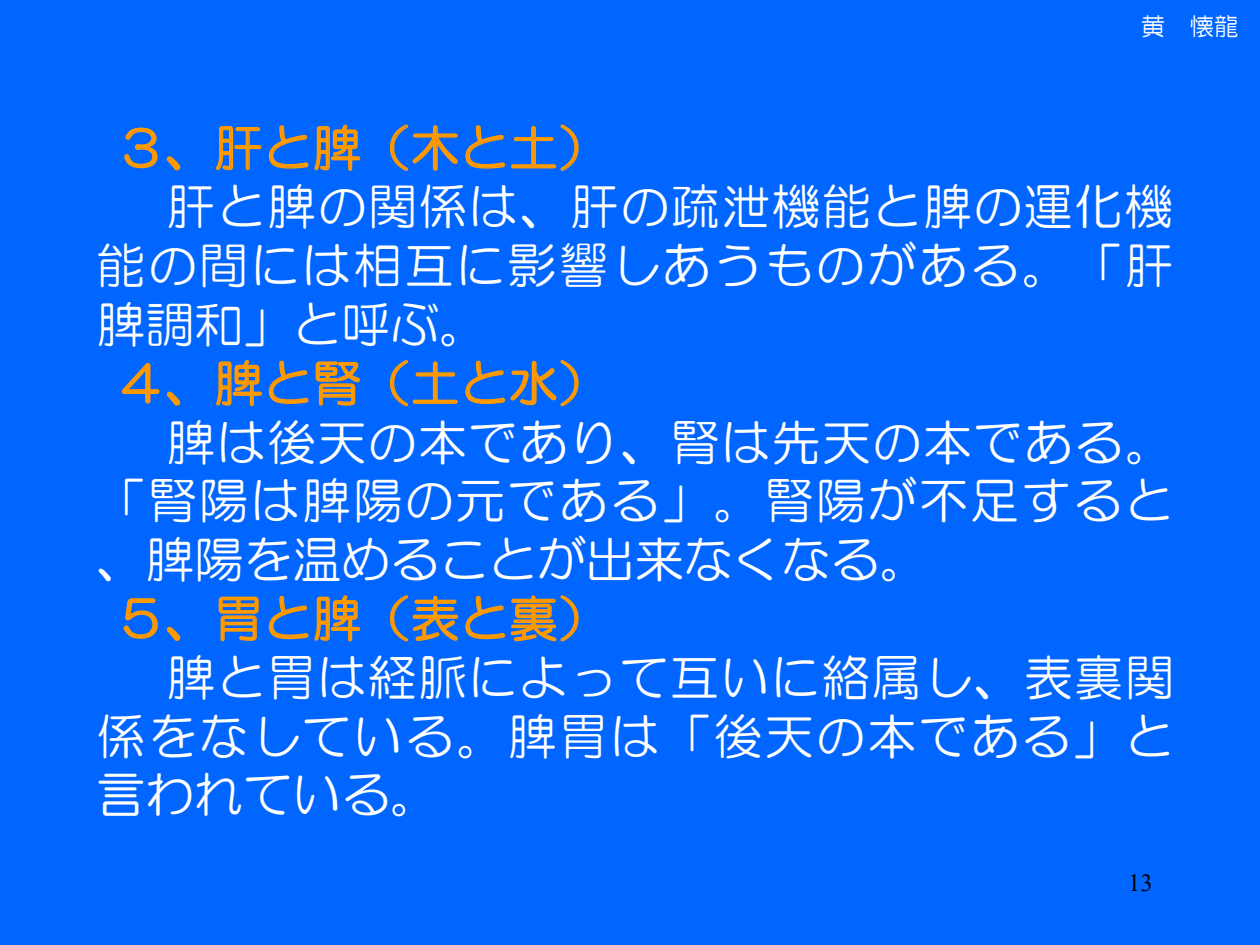
<style>
.page{position:relative;width:1260px;height:945px;background:#06f}
.page>*{position:absolute;margin:0;border:0;box-sizing:border-box;transform-origin:0 0}
.t1{font:49px/58.8px "HG Maru Gothic MPRO";letter-spacing:.035em;color:#fff;text-align:justify}
.t2{font:49px "HG Maru Gothic MPRO";letter-spacing:.005em;color:#f90}
.t3{font:24.5px "HG Maru Gothic MPRO";color:#fff}
.t4{font:24.5px "Times New Roman";color:#000}
</style>
<div class="page">
<svg style="left:125px;top:127px;width:33px;height:42px"></svg>
<svg style="left:166px;top:156px;width:14px;height:14px"></svg>
<svg style="left:216px;top:126px;width:46px;height:45px"></svg>
<svg style="left:268px;top:125px;width:41px;height:44px"></svg>
<svg style="left:315px;top:124px;width:46px;height:47px"></svg>
<svg style="left:390px;top:124px;width:68px;height:47px"></svg>
<svg style="left:465px;top:125px;width:114px;height:46px"></svg>
<svg style="left:121px;top:363px;width:39px;height:41px"></svg>
<svg style="left:166px;top:392px;width:14px;height:14px"></svg>
<svg style="left:217px;top:360px;width:92px;height:47px"></svg>
<svg style="left:315px;top:361px;width:45px;height:45px"></svg>
<svg style="left:390px;top:360px;width:68px;height:46px"></svg>
<svg style="left:465px;top:360px;width:114px;height:47px"></svg>
<svg style="left:124px;top:598px;width:34px;height:41px"></svg>
<svg style="left:166px;top:627px;width:14px;height:14px"></svg>
<svg style="left:218px;top:596px;width:41px;height:46px"></svg>
<svg style="left:268px;top:595px;width:41px;height:45px"></svg>
<svg style="left:315px;top:595px;width:46px;height:47px"></svg>
<svg style="left:390px;top:595px;width:69px;height:46px"></svg>
<svg style="left:465px;top:595px;width:114px;height:47px"></svg>
<p class="t3" style="left:1141px;top:14px;width:100px">黄 懐龍</p>
<p class="t2" style="left:116px;top:123px;width:493px">３、肝と脾（木と土）</p>
<p class="t1" style="left:97px;top:177px;width:1079px;text-indent:70px">肝と脾の関係は、肝の疏泄機能と脾の運化機能の間には相互に影響しあうものがある。「肝脾調和」と呼ぶ。</p>
<p class="t2" style="left:116px;top:359px;width:493px">４、脾と腎（土と水）</p>
<p class="t1" style="left:97px;top:412px;width:1079px;text-indent:70px">脾は後天の本であり、腎は先天の本である。「腎陽は脾陽の元である」。腎陽が不足すると、脾陽を温めることが出来なくなる。</p>
<p class="t2" style="left:116px;top:594px;width:493px">５、胃と脾（表と裏）</p>
<p class="t1" style="left:97px;top:648px;width:1079px;text-indent:70px">脾と胃は経脈によって互いに絡属し、表裏関係をなしている。脾胃は「後天の本である」と言われている。</p>
<p class="t4" style="left:1128px;top:866px;width:26px">13</p>
</div>
